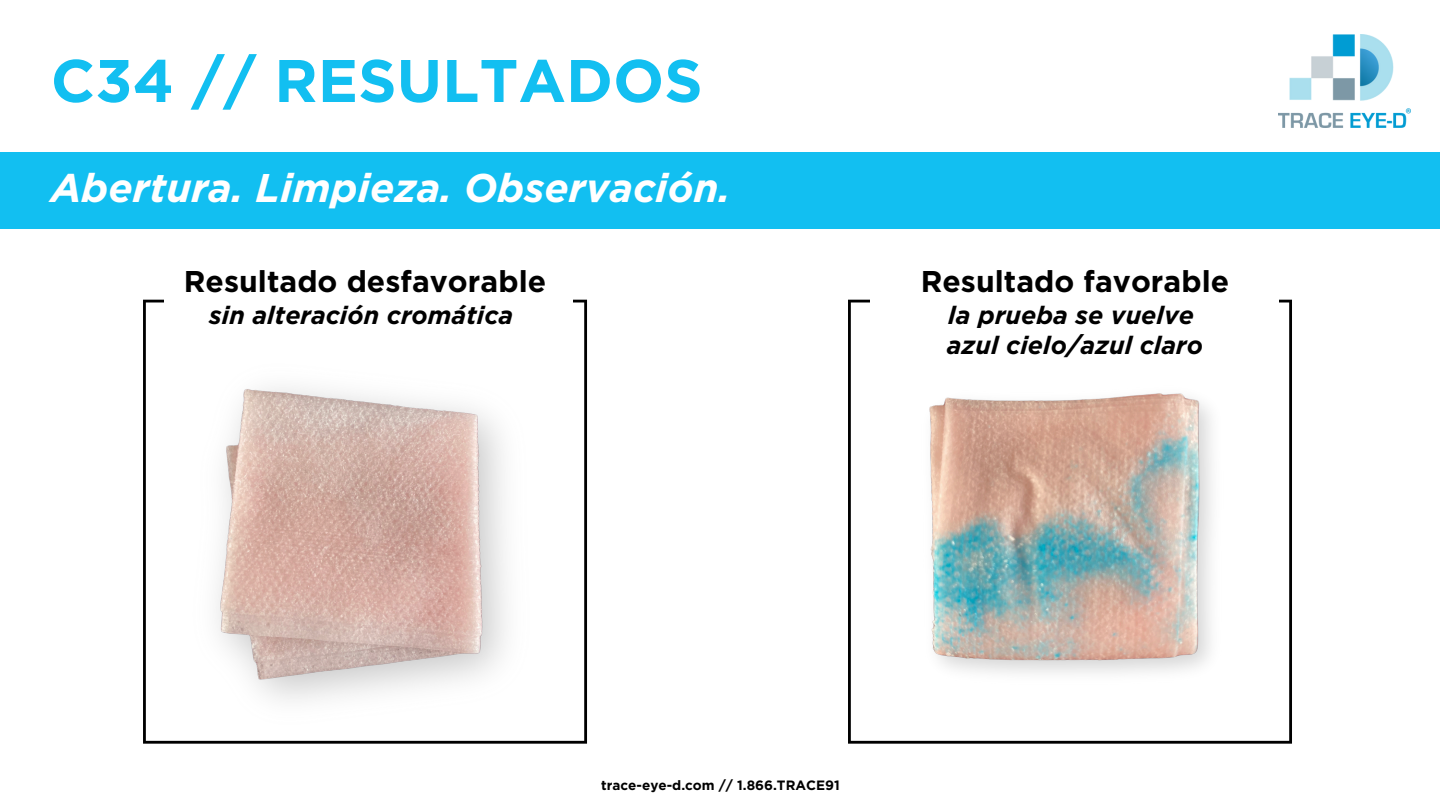
<style>
.page{position:relative;width:1440px;height:810px;background:#fff}
.page>*{position:absolute;margin:0;border:0;box-sizing:border-box;transform-origin:0 0}
.t1{font:700 60px "Gotham";color:#12bff1}
.t2{font:italic 700 40px "Gotham";color:#fff}
.t3{font:700 30px "Gotham";color:#000}
.t4{font:italic 700 25px/30px "Gotham";color:#000}
.t5{font:700 13.5px "Gotham";color:#000}
</style>
<div class="page">
<img style="left:1278px;top:35px;width:132px;height:93px">
<div style="left:0;top:152px;width:1440px;height:76px;background:#12bff1"></div>
<svg style="left:848px;top:300px;width:444px;height:444px"></svg>
<div style="left:870px;top:267px;width:408px;height:69px;background:#fff"></div>
<img style="left:143px;top:333px;width:444px;height:411px">
<img style="left:848px;top:372px;width:444px;height:328px">
<h3 class="t1" style="left:51px;top:44px;width:653px">C34 // RESULTADOS</h3>
<p class="t2" style="left:51px;top:164px;width:681px">Abertura. Limpieza. Observación.</p>
<p class="t3" style="left:184px;top:263px;width:364px">Resultado desfavorable</p>
<p class="t4" style="left:209px;top:300px;width:305px">sin alteración cromática</p>
<h3 class="t3" style="left:921px;top:263px;width:310px">Resultado favorable</h3>
<h3 class="t4" style="left:947px;top:300px;width:258px">la prueba se vuelve azul cielo/azul claro</h3>
<p class="t5" style="left:601px;top:777px;width:240px">trace-eye-d.com // 1.866.TRACE91</p>
</div>
